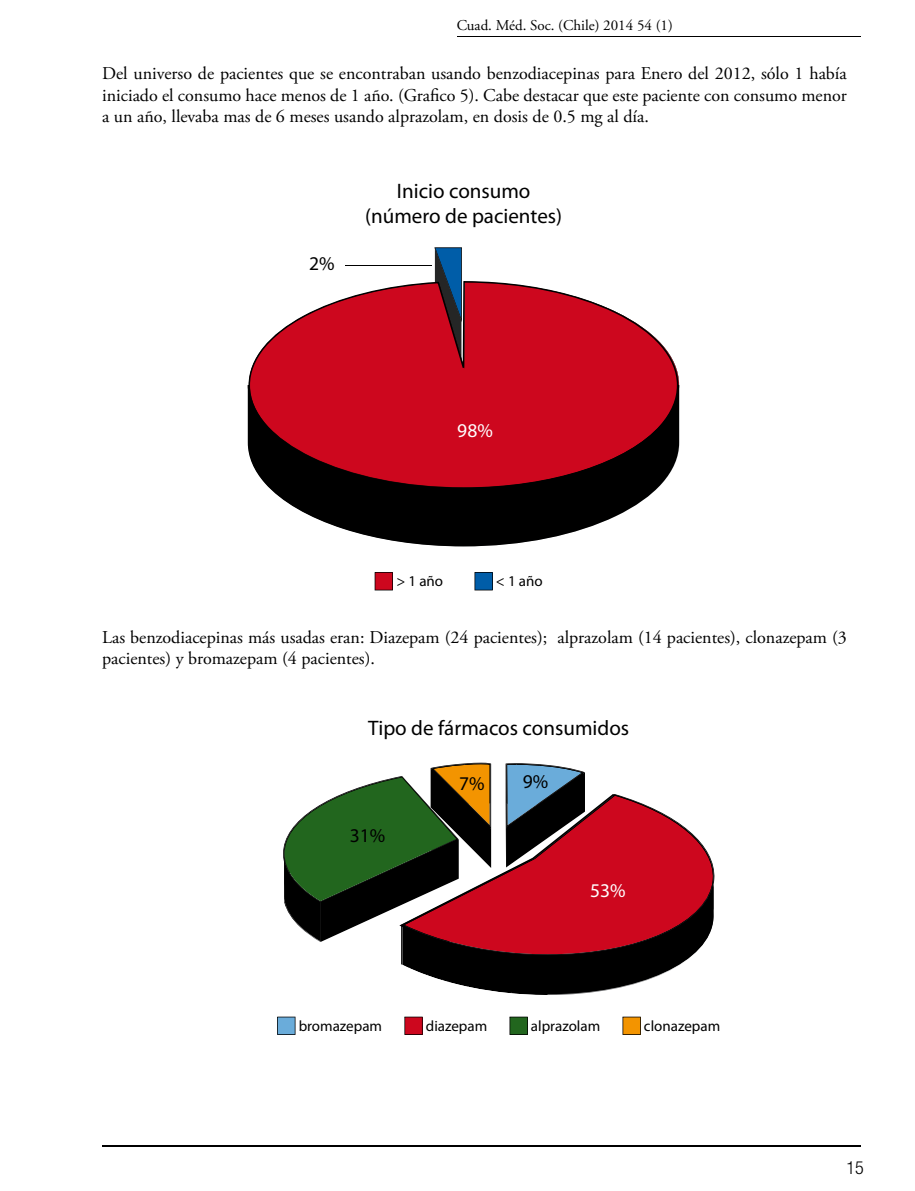
<style>
.page{position:relative;width:915px;height:1191px;background:#fff}
.page>*{position:absolute;margin:0;border:0;box-sizing:border-box;transform-origin:0 0}
.t1{font:21px/25.2px "Myriad Pro";color:#000;text-align:center}
.t2{font:19.5px "Myriad Pro";color:#000}
.t3{font:19.5px "Myriad Pro";color:#fff}
.t4{font:18px/21.6px "Adobe Garamond Pro";color:#000;text-align:justify}
.t5{font:300 condensed 18px "Helvetica Neue LT Std";color:#000}
.t6{font:15px "Myriad Pro";color:#000}
.t7{font:15px "Adobe Garamond Pro";color:#000}
</style>
<div class="page">
<hr style="left:102px;top:1144px;width:758px;height:2px;background:#000">
<hr style="left:456px;top:37px;width:404px;height:1px;background:#000">
<svg style="left:374px;top:572px;width:19px;height:18px"></svg>
<svg style="left:474px;top:572px;width:18px;height:18px"></svg>
<svg style="left:434px;top:247px;width:27px;height:34px"></svg>
<hr style="left:345px;top:265px;width:87px;height:1px;background:#000">
<svg style="left:248px;top:281px;width:430px;height:104px;fill:#cd071e"></svg>
<svg style="left:248px;top:385px;width:431px;height:161px;background:#872531"></svg>
<svg style="left:277px;top:1016px;width:18px;height:19px"></svg>
<svg style="left:404px;top:1016px;width:18px;height:19px"></svg>
<svg style="left:509px;top:1016px;width:18px;height:19px"></svg>
<svg style="left:622px;top:1016px;width:18px;height:19px"></svg>
<svg style="left:283px;top:762px;width:432px;height:233px"></svg>
<p class="t7" style="left:456px;top:16px;width:217px">Cuad. Méd. Soc. (Chile) 2014 54 (1)</p>
<p class="t4" style="left:102px;top:63px;width:746px">Del universo de pacientes que se encontraban usando benzodiacepinas para Enero del 2012, sólo 1 había iniciado el consumo hace menos de 1 año. (Grafico 5). Cabe destacar que este paciente con consumo menor a un año, llevaba mas de 6 meses usando alprazolam, en dosis de 0.5 mg al día.</p>
<p class="t2" style="left:309px;top:251px;width:27px">2%</p>
<p class="t1" style="left:365px;top:178px;width:198px">Inicio consumo (número de pacientes)</p>
<p class="t3" style="left:457px;top:418px;width:37px">98%</p>
<p class="t6" style="left:396px;top:571px;width:48px">&gt; 1 año</p>
<p class="t6" style="left:496px;top:571px;width:48px">&lt; 1 año</p>
<p class="t4" style="left:102px;top:626px;width:746px">Las benzodiacepinas más usadas eran: Diazepam (24 pacientes); alprazolam (14 pacientes), clonazepam (3 pacientes) y bromazepam (4 pacientes).</p>
<p class="t1" style="left:368px;top:715px;width:262px">Tipo de fármacos consumidos</p>
<p class="t2" style="left:349px;top:823px;width:37px">31%</p>
<p class="t2" style="left:459px;top:771px;width:27px">7%</p>
<p class="t2" style="left:522px;top:770px;width:27px">9%</p>
<p class="t3" style="left:590px;top:878px;width:37px">53%</p>
<p class="t6" style="left:298px;top:1017px;width:85px">bromazepam</p>
<p class="t6" style="left:425px;top:1017px;width:63px">diazepam</p>
<p class="t6" style="left:530px;top:1017px;width:71px">alprazolam</p>
<p class="t6" style="left:643px;top:1017px;width:78px">clonazepam</p>
<p class="t5" style="left:846px;top:1157px;width:19px">15</p>
</div>
